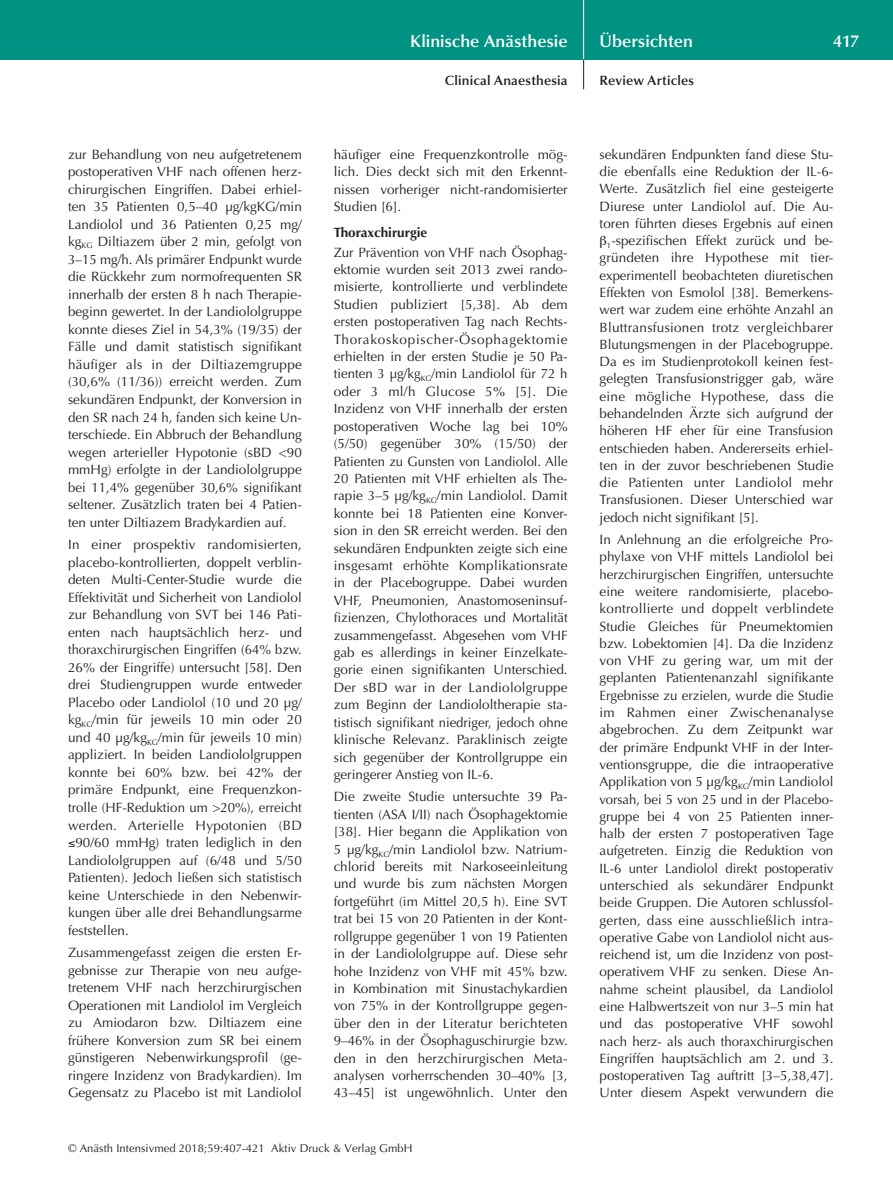
<style>
.page{position:relative;width:893px;height:1191px;background:#fff}
.page>*{position:absolute;margin:0;border:0;box-sizing:border-box;transform-origin:0 0}
.t1{font:600 17.25px "Optima";color:#fff}
.t2{font:13.5px/17.5px "Optima";color:#231f20;text-align:justify}
.t3{font:13.5px "Optima";letter-spacing:.02em;color:#231f20}
.t4{font:600 13.5px "Optima";letter-spacing:.015em;color:#231f20}
.t5{font:700 13.5px "Optima";color:#231f20}
.t6{font:11.25px "Optima";letter-spacing:.005em;color:#231f20}
</style>
<div class="page">
<div style="left:0;top:0;width:893px;height:60px;background:#009383"></div>
<hr style="left:583px;top:0;width:1px;height:60px;background:#fff">
<svg style="left:583px;top:60px;width:1px;height:29px"></svg>
<p class="t2" style="left:68px;top:146px;width:235px;text-align:left">zur Behandlung von neu aufgetretenem postoperativen VHF nach offenen herz-‑ chirurgischen Eingriffen. Dabei erhiel&shy;ten 35 Patienten 0,5–40 μg/kgKG/min Landiolol und 36 Patienten 0,25 mg/ kg<sub>KG</sub> Diltiazem über 2 min, gefolgt von 3–15 mg/h. Als primärer Endpunkt wurde die Rückkehr zum normofrequenten SR innerhalb der ersten 8 h nach Therapie&shy;beginn gewertet. In der Landiololgruppe konnte dieses Ziel in 54,3% (19/35) der Fälle und damit statistisch signifikant häufiger als in der Diltiazemgruppe (30,6% (11/36)) erreicht werden. Zum sekundären Endpunkt, der Konversion in den SR nach 24 h, fanden sich keine Un&shy;terschiede. Ein Abbruch der Behandlung wegen arterieller Hypotonie (sBD &lt;90 mmHg) erfolgte in der Landiololgruppe bei 11,4% gegenüber 30,6% signifikant seltener. Zusätzlich traten bei 4 Patien&shy;ten unter Diltiazem Bradykardien auf.</p>
<p class="t2" style="left:68px;top:536px;width:235px">In einer prospektiv randomisierten, placebo-kontrollierten, doppelt verblin&shy;deten Multi-Center-Studie wurde die Effektivität und Sicherheit von Landiolol zur Behandlung von SVT bei 146 Pati&shy;enten nach hauptsächlich herz- und thoraxchirurgischen Eingriffen (64% bzw.<br>26% der Eingriffe) untersucht [58]. Den drei Studiengruppen wurde entweder Placebo oder Landiolol (10 und 20 μg/ kg<sub>KG</sub>/min für jeweils 10 min oder 20 und 40 μg/kg<sub>KG</sub>/min für jeweils 10 min) appliziert. In beiden Landiololgruppen konnte bei 60% bzw. bei 42% der primäre Endpunkt, eine Frequenzkon&shy;trolle (HF-Reduktion um &gt;20%), erreicht werden. Arterielle Hypotonien (BD ≤90/60 mmHg) traten lediglich in den Landiololgruppen auf (6/48 und 5/50<br>Patienten). Jedoch ließen sich statistisch keine Unterschiede in den Nebenwir&shy;kungen über alle drei Behandlungsarme feststellen.</p>
<p class="t2" style="left:68px;top:944px;width:235px">Zusammengefasst zeigen die ersten Er&shy;gebnisse zur Therapie von neu aufge&shy;tretenem VHF nach herzchirurgischen Operationen mit Landiolol im Vergleich zu Amiodaron bzw. Diltiazem eine frühere Konversion zum SR bei einem günstigeren Nebenwirkungsprofil (ge&shy;ringere Inzidenz von Bradykardien). Im Gegensatz zu Placebo ist mit Landiolol</p>
<p class="t1" style="left:410px;top:31px;width:159px">Klinische Anästhesie</p>
<p class="t4" style="left:445px;top:73px;width:124px">Clinical Anaesthesia</p>
<p class="t2" style="left:334px;top:145px;width:235px">häufiger eine Frequenzkontrolle mög&shy;lich. Dies deckt sich mit den Erkennt&shy;nissen vorheriger nicht-randomisierter Studien [6].</p>
<p class="t5" style="left:334px;top:225px;width:95px">Thoraxchirurgie</p>
<p class="t2" style="left:334px;top:243px;width:235px">Zur Prävention von VHF nach Ösophag&shy;ektomie wurden seit 2013 zwei rando&shy;misierte, kontrollierte und verblindete Studien publiziert [5,38]. Ab dem ersten postoperativen Tag nach Rechts-Thorakoskopischer-Ösophagektomie erhielten in der ersten Studie je 50 Pa&shy;tienten 3 μg/kg<sub>KG</sub>/min Landiolol für 72 h oder 3 ml/h Glucose 5% [5]. Die Inzidenz von VHF innerhalb der ersten postoperativen Woche lag bei 10% (5/50) gegenüber 30% (15/50) der Patienten zu Gunsten von Landiolol. Alle 20 Patienten mit VHF erhielten als The&shy;rapie 3–5 μg/kg<sub>KG</sub>/min Landiolol. Damit konnte bei 18 Patienten eine Konver&shy;sion in den SR erreicht werden. Bei den sekundären Endpunkten zeigte sich eine insgesamt erhöhte Komplikationsrate in der Placebogruppe. Dabei wurden VHF, Pneumonien, Anastomoseninsuf&shy;fizienzen, Chylothoraces und Mortalität zusammengefasst. Abgesehen vom VHF gab es allerdings in keiner Einzelkate&shy;gorie einen signifikanten Unterschied.<br>Der sBD war in der Landiololgruppe zum Beginn der Landiololtherapie sta&shy;tistisch signifikant niedriger, jedoch ohne klinische Relevanz. Paraklinisch zeigte sich gegenüber der Kontrollgruppe ein geringerer Anstieg von IL-6.</p>
<p class="t2" style="left:334px;top:788px;width:235px">Die zweite Studie untersuchte 39 Pa&shy;tienten (ASA I/II) nach Ösophagektomie [38]. Hier begann die Applikation von 5 μg/kg<sub>KG</sub>/min Landiolol bzw. Natrium&shy;chlorid bereits mit Narkoseeinleitung und wurde bis zum nächsten Morgen fortgeführt (im Mittel 20,5 h). Eine SVT trat bei 15 von 20 Patienten in der Kont&shy;rollgruppe gegenüber 1 von 19 Patienten in der Landiololgruppe auf. Diese sehr hohe Inzidenz von VHF mit 45% bzw. in Kombination mit Sinustachykardien von 75% in der Kontrollgruppe gegen&shy;über den in der Literatur berichteten 9–46% in der Ösophaguschirurgie bzw. den in den herzchirurgischen Meta&shy;analysen vorherrschenden 30–40% [3, 43–45] ist ungewöhnlich. Unter den</p>
<p class="t6" style="left:68px;top:1142px;width:346px">© Anästh Intensivmed 2018;59:407-421 Aktiv Druck &amp; Verlag GmbH</p>
<p class="t1" style="left:600px;top:31px;width:95px">Übersichten</p>
<p class="t1" style="left:833px;top:31px;width:27px">417</p>
<p class="t4" style="left:600px;top:73px;width:96px">Review Articles</p>
<p class="t2" style="left:600px;top:146px;width:235px">sekundären Endpunkten fand diese Stu-</p>
<p class="t2" style="left:600px;top:163px;width:235px">die ebenfalls eine Reduktion der IL-6-</p>
<p class="t2" style="left:600px;top:180px;width:235px">Werte. Zusätzlich fiel eine gesteigerte</p>
<p class="t2" style="left:600px;top:197px;width:235px">Diurese unter Landiolol auf. Die Au-</p>
<p class="t2" style="left:600px;top:215px;width:235px">toren führten dieses Ergebnis auf einen</p>
<p class="t2" style="left:607px;top:232px;width:228px"><sub>1</sub>-spezifischen Effekt zurück und be-</p>
<p class="t2" style="left:600px;top:249px;width:234px">gründeten ihre Hypothese mit tier-</p>
<p class="t2" style="left:600px;top:266px;width:235px">experimentell beobachteten diuretischen</p>
<p class="t2" style="left:600px;top:284px;width:235px">Effekten von Esmolol [38]. Bemerkens-</p>
<p class="t2" style="left:600px;top:301px;width:235px">wert war zudem eine erhöhte Anzahl an</p>
<p class="t3" style="left:600px;top:319px;width:235px">Bluttransfusionen trotz vergleichbarer</p>
<p class="t2" style="left:600px;top:336px;width:235px">Blutungsmengen in der Placebogruppe.</p>
<p class="t2" style="left:600px;top:353px;width:235px">Da es im Studienprotokoll keinen fest-</p>
<p class="t2" style="left:600px;top:370px;width:235px">gelegten Transfusionstrigger gab, wäre</p>
<p class="t3" style="left:600px;top:388px;width:235px">eine mögliche Hypothese, dass die</p>
<p class="t2" style="left:600px;top:405px;width:235px">behandelnden Ärzte sich aufgrund der</p>
<p class="t2" style="left:600px;top:422px;width:235px">höheren HF eher für eine Transfusion</p>
<p class="t2" style="left:600px;top:439px;width:235px">entschieden haben. Andererseits erhiel-</p>
<p class="t2" style="left:600px;top:457px;width:235px">ten in der zuvor beschriebenen Studie</p>
<p class="t3" style="left:600px;top:475px;width:235px">die Patienten unter Landiolol mehr</p>
<p class="t2" style="left:600px;top:491px;width:235px">Transfusionen. Dieser Unterschied war</p>
<p class="t2" style="left:600px;top:508px;width:161px">jedoch nicht signifikant [5].</p>
<p class="t2" style="left:600px;top:531px;width:235px;text-align:left">In Anlehnung an die erfolgreiche Pro&shy;phylaxe von VHF mittels Landiolol bei herzchirurgischen Eingriffen, untersuchte eine weitere randomisierte, placebo&shy;kontrollierte und doppelt verblindete Studie Gleiches für Pneumektomien bzw. Lobektomien [4]. Da die Inzidenz von VHF zu gering war, um mit der geplanten Patientenanzahl signifikante Ergebnisse zu erzielen, wurde die Studie im Rahmen einer Zwischenanalyse abgebrochen. Zu dem Zeitpunkt war der primäre Endpunkt VHF in der Inter&shy;ventionsgruppe, die die intraoperative Applikation von 5 μg/kg<sub>KG</sub>/min Landiolol vorsah, bei 5 von 25 und in der Placebo&shy;gruppe bei 4 von 25 Patienten inner&shy;halb der ersten 7 postoperativen Tage aufgetreten. Einzig die Reduktion von IL-6 unter Landiolol direkt postoperativ unterschied als sekundärer Endpunkt beide Gruppen. Die Autoren schlussfol&shy;gerten, dass eine ausschließlich intra-‑ operative Gabe von Landiolol nicht aus&shy;reichend ist, um die Inzidenz von post&shy;operativem VHF zu senken. Diese An&shy;nahme scheint plausibel, da Landiolol eine Halbwertszeit von nur 3–5 min hat und das postoperative VHF sowohl nach herz- als auch thoraxchirurgischen Eingriffen hauptsächlich am 2. und 3. postoperativen Tag auftritt [3–5,38,47].<br>Unter diesem Aspekt verwundern die</p>
</div>
